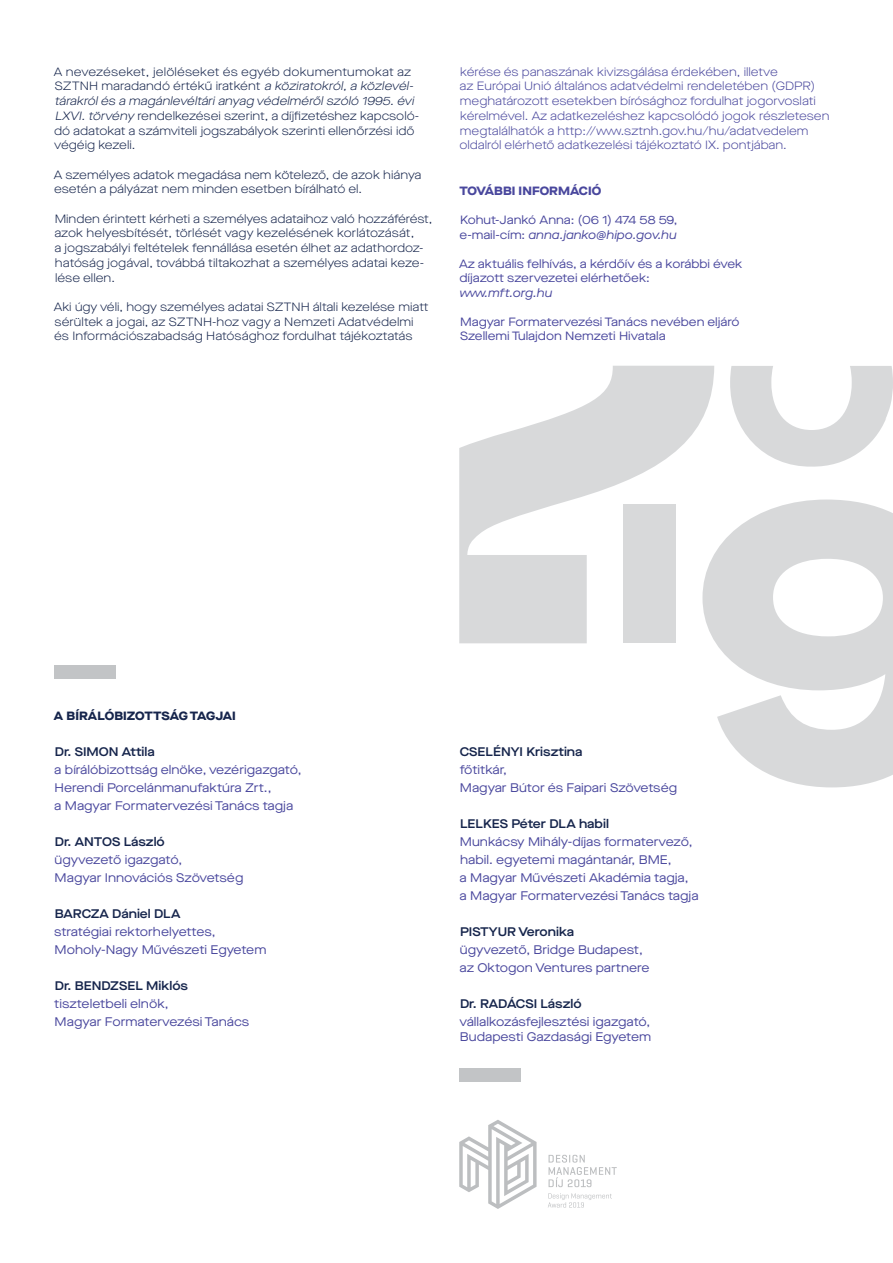
<style>
.page{position:relative;width:893px;height:1263px;background:#fff}
.page>*{position:absolute;margin:0;border:0;box-sizing:border-box;transform-origin:0 0}
.t1{font:12.45px/18px "Maison Neue Extended";color:#49479d}
.t2{font:600 12.45px "Maison Neue Extended";color:#16254c}
.t3{font:300 12px/14.7px "Maison Neue Extended";color:#16254c}
.t4{font:300 12px/14.7px "Maison Neue Extended";color:#49479d}
.t5{font:12px/14.5px "Maison Neue Extended";color:#49479d}
.t6{font:800 12px "Maison Neue Extended";letter-spacing:.01em;color:#16254c}
.t7{font:800 12px "Maison Neue Extended";letter-spacing:.005em;color:#49479d}
.t8{font:italic 12px "Maison Neue Extended";color:#49479d}
.s1{font-style:italic}
</style>
<div class="page">
<div style="left:54px;top:665px;width:62px;height:14px;background:#c2c4c6"></div>
<div style="left:459px;top:1068px;width:62px;height:13px;background:#c2c4c6"></div>
<svg style="left:459px;top:1120px;width:78px;height:89px"></svg>
<svg style="left:548px;top:1193px;width:64px;height:14px"></svg>
<svg style="left:549px;top:1155px;width:68px;height:32px"></svg>
<svg style="left:730px;top:366px;width:163px;height:101px"></svg>
<svg style="left:714px;top:499px;width:179px;height:288px;fill:#d8d9da"></svg>
<svg style="left:459px;top:366px;width:255px;height:277px;fill:#d8d9da"></svg>
<p class="t3" style="left:54px;top:64px;width:367px">A nevezéseket, jelöléseket és egyéb dokumentumokat az SZTNH maradandó értékű iratként <span class="s1">a köziratokról,a közlevél&shy;tárakrólés a magánlevéltárianyag védelmérőlszóló 1995.évi LXVI.törvény</span> rendelkezései szerint, a díjfizetéshez kapcsoló&shy;dó adatokat a számviteli jogszabályok szerinti ellenőrzési idő végéig kezeli.</p>
<p class="t3" style="left:54px;top:167px;width:369px">A személyes adatok megadása nem kötelező, de azok hiánya esetén a pályázat nem minden esetben bírálható el.</p>
<p class="t3" style="left:54px;top:211px;width:380px">Minden érintett kérheti a személyes adataihoz való hozzáférést, azok helyesbítését, törlését vagy kezelésének korlátozását,<br>a jogszabályi feltételek fennállása esetén élhet az adathordoz&shy;hatóság jogával, továbbá tiltakozhat a személyes adatai keze&shy;lése ellen.</p>
<p class="t3" style="left:54px;top:299px;width:376px">Aki úgy véli, hogy személyes adatai SZTNH általi kezelése miatt sérültek a jogai, az SZTNH-hoz vagy a Nemzeti Adatvédelmi és Információszabadság Hatósághoz fordulhat tájékoztatás</p>
<p class="t4" style="left:459px;top:64px;width:372px">kérése és panaszának kivizsgálása érdekében, illetve<br>az Európai Unió általános adatvédelmi rendeletében (GDPR) meghatározott esetekben bírósághoz fordulhat jogorvoslati kérelmével. Az adatkezeléshez kapcsolódó jogok részletesen megtalálhatók a http://www.sztnh.gov.hu/hu/adatvedelem oldalról elérhető adatkezelési tájékoztató IX. pontjában.</p>
<p class="t7" style="left:459px;top:182px;width:143px">TOVÁBBI INFORMÁCIÓ</p>
<p class="t5" style="left:459px;top:212px;width:220px">Kohut-Jankó Anna: (06 1) 474 58 59, e-mail-cím: <span class="s1">anna.janko@hipo.gov.hu</span></p>
<p class="t5" style="left:459px;top:256px;width:285px">Az aktuális felhívás, a kérdőív és a korábbi évek díjazott szervezetei elérhetőek:</p>
<p class="t8" style="left:459px;top:285px;width:94px">www.mft.org.hu</p>
<p class="t5" style="left:460px;top:314px;width:281px">Magyar Formatervezési Tanács nevében eljáró<br>Szellemi Tulajdon Nemzeti Hivatala</p>
<p class="t6" style="left:54px;top:707px;width:183px">A BÍRÁLÓBIZOTTSÁG TAGJAI</p>
<p class="t2" style="left:55px;top:743px;width:101px">Dr. SIMON Attila</p>
<p class="t1" style="left:54px;top:761px;width:249px">a bírálóbizottság elnöke, vezérigazgató,<br>Herendi Porcelánmanufaktúra Zrt.,<br>a Magyar Formatervezési Tanács tagja</p>
<p class="t2" style="left:55px;top:833px;width:112px">Dr. ANTOS László</p>
<p class="t1" style="left:55px;top:851px;width:190px">ügyvezető igazgató,<br>Magyar Innovációs Szövetség</p>
<p class="t2" style="left:55px;top:905px;width:127px">BARCZA Dániel DLA</p>
<p class="t1" style="left:54px;top:923px;width:214px">stratégiai rektorhelyettes,<br>Moholy-Nagy Művészeti Egyetem</p>
<p class="t2" style="left:55px;top:977px;width:135px">Dr. BENDZSEL Miklós</p>
<p class="t1" style="left:54px;top:995px;width:197px">tiszteletbeli elnök,<br>Magyar Formatervezési Tanács</p>
<p class="t2" style="left:460px;top:743px;width:124px">CSELÉNYI Krisztina</p>
<p class="t1" style="left:460px;top:761px;width:219px">főtitkár,<br>Magyar Bútor és Faipari Szövetség</p>
<p class="t2" style="left:460px;top:815px;width:150px">LELKES Péter DLA habil</p>
<p class="t1" style="left:460px;top:833px;width:240px">Munkácsy Mihály-díjas formatervező, habil. egyetemi magántanár, BME,<br>a Magyar Művészeti Akadémia tagja, a Magyar Formatervezési Tanács tagja</p>
<p class="t2" style="left:460px;top:923px;width:115px">PISTYUR Veronika</p>
<p class="t1" style="left:460px;top:941px;width:191px">ügyvezető, Bridge Budapest, az Oktogon Ventures partnere</p>
<p class="t2" style="left:460px;top:995px;width:123px">Dr. RADÁCSI László</p>
<p class="t1" style="left:459px;top:1014px;width:193px;line-height:15px">vállalkozásfejlesztési igazgató,<br>Budapesti Gazdasági Egyetem</p>
</div>
